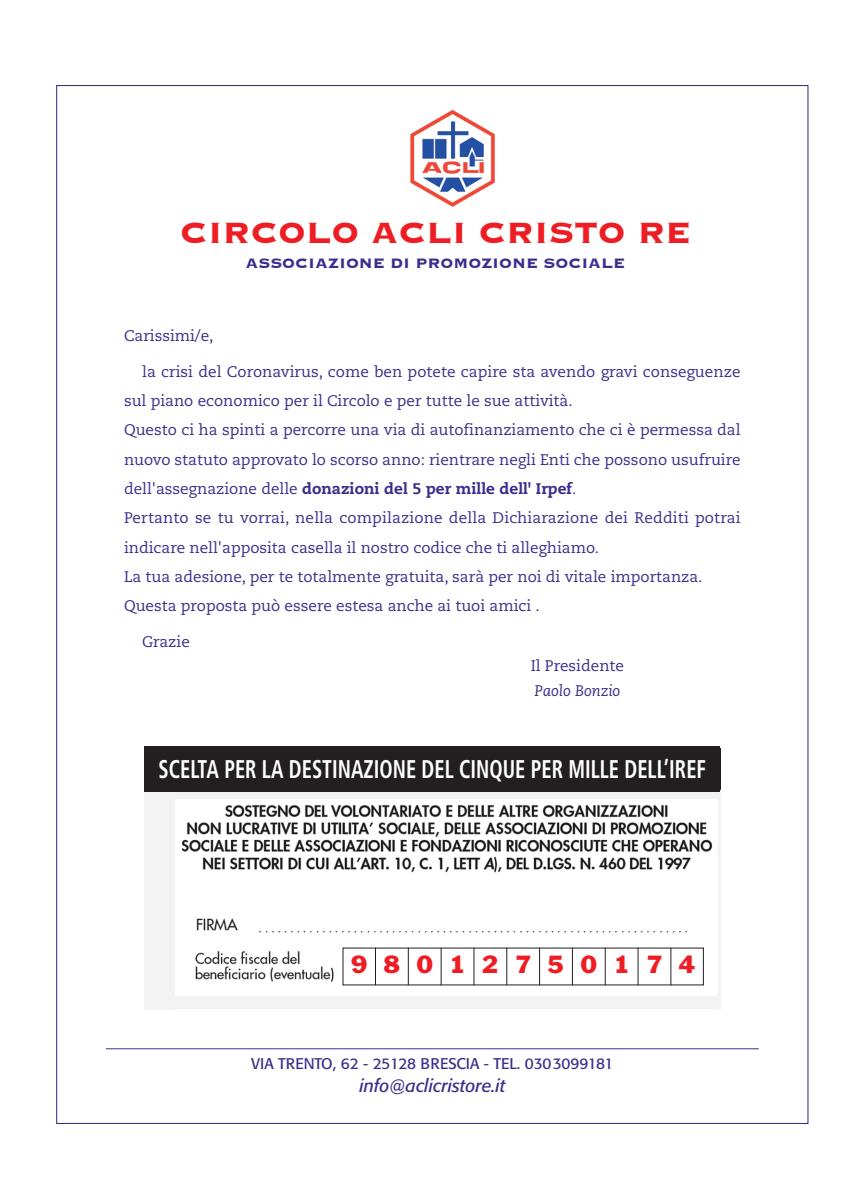
<style>
.page{position:relative;width:842px;height:1191px;background:#fff}
.page>*{position:absolute;margin:0;border:0;box-sizing:border-box;transform-origin:0 0}
.t1{font:700 38.4px "Copperplate";color:#ee1d23}
.t2{font:700 condensed 25.6px "Frutiger";color:#fff;scale:.8 1}
.t3{font:23.2px "Franklin Gothic";letter-spacing:.695em;color:#ee1d23}
.t4{font:700 18px "Copperplate";color:#3d2e8d}
.t5{font:italic 18px "Formata";color:#3d2e8d}
.t6{font:15.4px/29.2px "Caecilia";color:#3d2e8d}
.t7{font:15.4px "Formata";color:#3d2e8d}
.s1{font-weight:800}
.s2{font-style:italic}
</style>
<div class="page">
<img style="left:410px;top:109px;width:85px;height:98px">
<img style="left:144px;top:792px;width:576px;height:217px">
<div style="left:339px;top:944px;width:369px;height:45px;background:#fff"></div>
<hr style="left:375px;top:947px;width:1px;height:38px;background:#231f20">
<hr style="left:408px;top:947px;width:1px;height:38px;background:#231f20">
<hr style="left:441px;top:947px;width:1px;height:38px;background:#231f20">
<hr style="left:474px;top:947px;width:1px;height:38px;background:#231f20">
<hr style="left:506px;top:947px;width:1px;height:38px;background:#231f20">
<hr style="left:539px;top:947px;width:1px;height:38px;background:#231f20">
<hr style="left:572px;top:947px;width:1px;height:38px;background:#231f20">
<hr style="left:605px;top:947px;width:1px;height:38px;background:#231f20">
<hr style="left:638px;top:947px;width:1px;height:38px;background:#231f20">
<hr style="left:670px;top:947px;width:1px;height:38px;background:#231f20">
<div style="left:144px;top:747px;width:576px;height:45px;background:#231f20"></div>
<hr style="left:106px;top:1048px;width:653px;height:1px;background:#3d2e8d">
<p class="t1" style="left:180px;top:207px;width:512px">CIRCOLO ACLI CRISTO RE</p>
<p class="t4" style="left:245px;top:251px;width:381px">ASSOCIAZIONE DI PROMOZIONE SOCIALE</p>
<p class="t6" style="left:124px;top:321px;width:91px">Carissimi/e,</p>
<p class="t6" style="left:124px;top:357px;width:618px;text-indent:18px">la crisi del Coronavirus, come ben potete capire sta avendo gravi conseguenze sul piano economico per il Circolo e per tutte le sue attività.<br>Questo ci ha spinti a percorre una via di autofinanziamento che ci è permessa dal nuovo statuto approvato lo scorso anno: rientrare negli Enti che possono usufruire dell'assegnazione delle <span class="s1">donazioni del 5 per mille dell' Irpef</span>.<br>Pertanto se tu vorrai, nella compilazione della Dichiarazione dei Redditi potrai indicare nell'apposita casella il nostro codice che ti alleghiamo.<br>La tua adesione, per te totalmente gratuita, sarà per noi di vitale importanza.<br>Questa proposta può essere estesa anche ai tuoi amici .</p>
<p class="t6" style="left:142px;top:627px;width:49px">Grazie</p>
<p class="t6" style="left:531px;top:654px;width:95px;line-height:24.6px">Il Presidente<br><span class="s2">Paolo Bonzio</span></p>
<p class="t2" style="left:159px;top:753px;width:686px">SCELTA PER LA DESTINAZIONE DEL CINQUE PER MILLE DELL’IREF</p>
<p class="t3" style="left:351px;top:949px;width:346px">98012750174</p>
<p class="t7" style="left:251px;top:1054px;width:364px">VIA TRENTO, 62 - 25128 BRESCIA - TEL. 0303099181</p>
<p class="t5" style="left:359px;top:1075px;width:147px">info@aclicristore.it</p>
</div>
